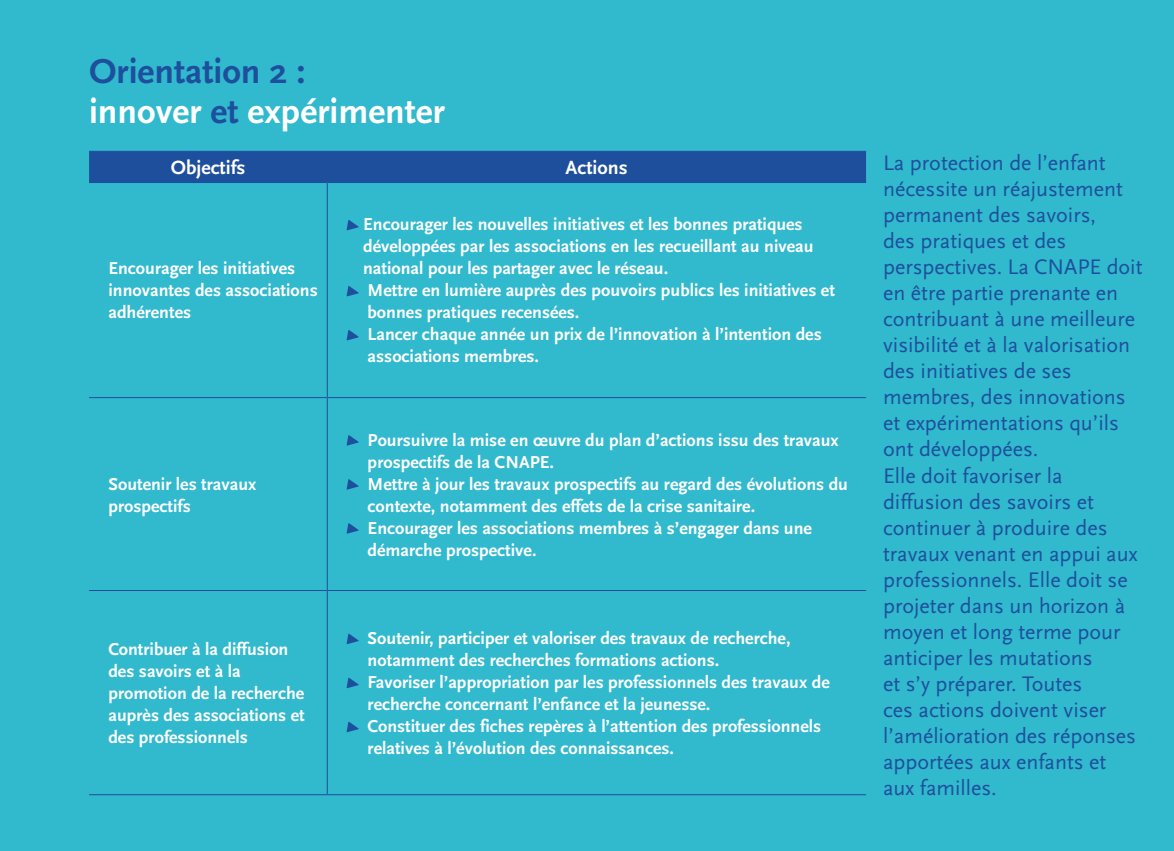
<style>
.page{position:relative;width:1174px;height:851px;background:#fff}
.page>*{position:absolute;margin:0;border:0;box-sizing:border-box;transform-origin:0 0}
.t1{font:700 36px/39.6px "Scala Sans Pro";color:#fff}
.t2{font:22px/26px "Scala Sans Regular LF";color:#1e4f9c}
.t3{font:700 20px "Scala Sans Pro";color:#fff}
.t4{font:700 18px/22px "Scala Sans";color:#fff}
.s1{color:#1e4f9c}
</style>
<div class="page">
<div style="left:0;top:0;width:1174px;height:850px;background:#31b9ce"></div>
<div style="left:89px;top:152px;width:777px;height:29px;background:#1e4f9c"></div>
<hr style="left:327px;top:183px;width:1px;height:214px;background:#1e4f9c">
<hr style="left:89px;top:397px;width:238px;height:1px;background:#1e4f9c">
<hr style="left:327px;top:397px;width:539px;height:1px;background:#1e4f9c">
<hr style="left:327px;top:398px;width:1px;height:192px;background:#1e4f9c">
<hr style="left:89px;top:590px;width:238px;height:1px;background:#1e4f9c">
<hr style="left:327px;top:590px;width:539px;height:1px;background:#1e4f9c">
<hr style="left:327px;top:591px;width:1px;height:203px;background:#1e4f9c">
<hr style="left:89px;top:181px;width:238px;height:2px;background:#1e4f9c">
<hr style="left:327px;top:181px;width:539px;height:2px;background:#1e4f9c">
<hr style="left:89px;top:794px;width:238px;height:1px;background:#1e4f9c">
<hr style="left:327px;top:794px;width:539px;height:1px;background:#1e4f9c">
<hr style="left:89px;top:151px;width:238px;height:1px;background:#1e4f9c">
<hr style="left:327px;top:151px;width:539px;height:1px;background:#1e4f9c">
<svg style="left:346px;top:220px;width:13px;height:10px"></svg>
<svg style="left:346px;top:286px;width:13px;height:10px"></svg>
<svg style="left:346px;top:330px;width:13px;height:10px"></svg>
<svg style="left:346px;top:435px;width:13px;height:10px"></svg>
<svg style="left:346px;top:479px;width:13px;height:10px"></svg>
<svg style="left:346px;top:523px;width:13px;height:10px"></svg>
<svg style="left:346px;top:633px;width:13px;height:11px"></svg>
<svg style="left:346px;top:677px;width:13px;height:11px"></svg>
<svg style="left:346px;top:721px;width:13px;height:11px"></svg>
<h1 class="t1" style="left:89px;top:52px;width:357px"><span class="s1">Orientation 2 :<br></span>innover <span class="s1">et</span> expérimenter</h1>
<p class="t3" style="left:171px;top:156px;width:76px">Objectifs</p>
<p class="t3" style="left:565px;top:156px;width:64px">Actions</p>
<p class="t4" style="left:108px;top:258px;width:211px">Encourager les initiatives innovantes des associations adhérentes</p>
<p class="t4" style="left:108px;top:473px;width:149px">Soutenir les travaux prospectifs</p>
<p class="t4" style="left:363px;top:214px;width:473px">Encourager les nouvelles initiatives et les bonnes pratiques développées par les associations en les recueillant au niveau national pour les partager avec le réseau.<br>Mettre en lumière auprès des pouvoirs publics les initiatives et bonnes pratiques recensées.<br>Lancer chaque année un prix de l’innovation à l’intention des associations membres.</p>
<p class="t4" style="left:368px;top:429px;width:482px">Poursuivre la mise en œuvre du plan d’actions issu des travaux prospectifs de la CNAPE.<br>Mettre à jour les travaux prospectifs au regard des évolutions du contexte, notamment des effets de la crise sanitaire.<br>Encourager les associations membres à s’engager dans une démarche prospective.</p>
<p class="t4" style="left:108px;top:638px;width:198px">Contribuer à la diffusion des savoirs et à la promotion de la recherche auprès des associations et des professionnels</p>
<p class="t4" style="left:368px;top:627px;width:463px">Soutenir, participer et valoriser des travaux de recherche, notamment des recherches formations actions.<br>Favoriser l’appropriation par les professionnels des travaux de recherche concernant l’enfance et la jeunesse.<br>Constituer des fiches repères à l’attention des professionnels relatives à l’évolution des connaissances.</p>
<p class="t2" style="left:883px;top:150px;width:261px">La protection de l’enfant nécessite un réajustement permanent des savoirs,<br>des pratiques et des perspectives. La CNAPE doit en être partie prenante en contribuant à une meilleure visibilité et à la valorisation des initiatives de ses membres, des innovations et expérimentations qu’ils ont développées.<br>Elle doit favoriser la diffusion des savoirs et continuer à produire des travaux venant en appui aux professionnels. Elle doit se projeter dans un horizon à moyen et long terme pour anticiper les mutations<br>et s’y préparer. Toutes<br>ces actions doivent viser l’amélioration des réponses apportées aux enfants et aux familles.</p>
</div>
